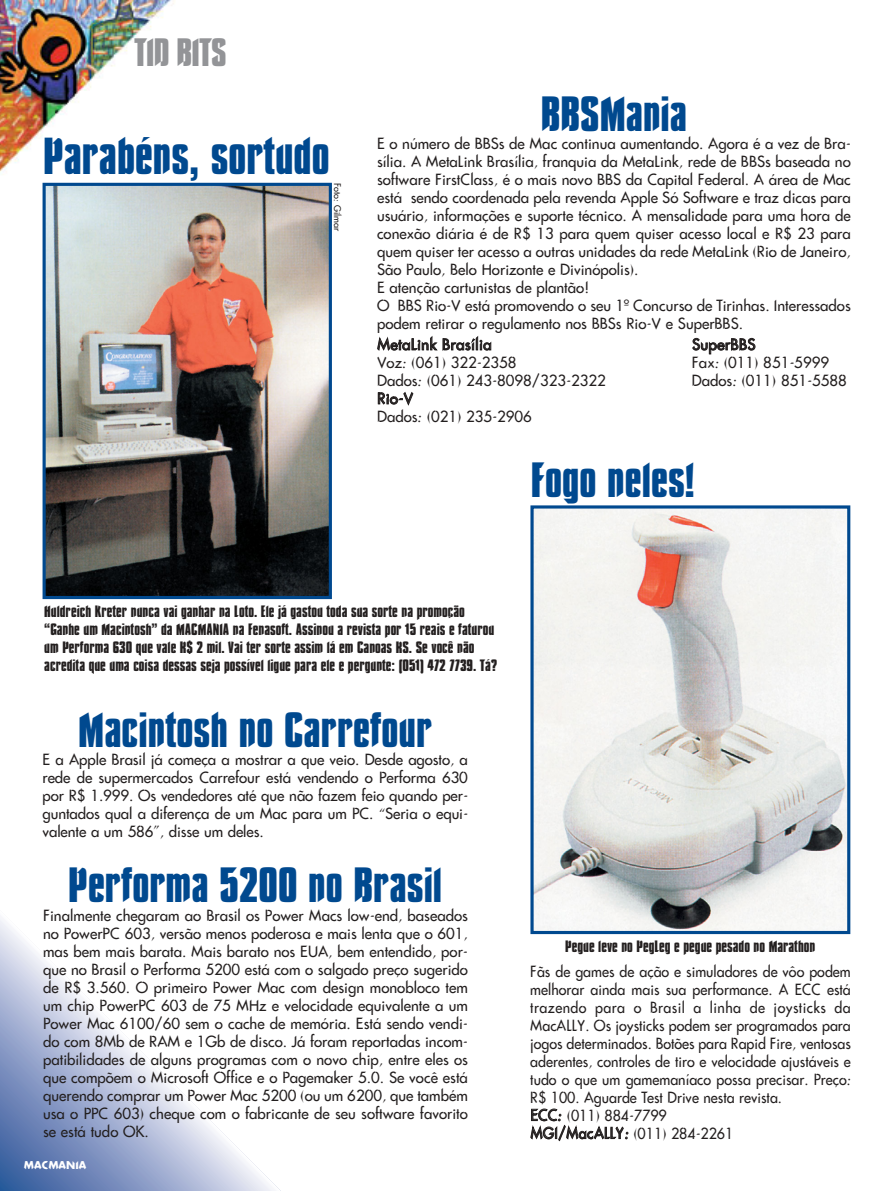
<style>
.page{position:relative;width:893px;height:1191px;background:#fff}
.page>*{position:absolute;margin:0;border:0;box-sizing:border-box;transform-origin:0 0}
.t1{font:700 47.25px "Compacta Vitima";color:#00498f}
.t2{font:700 45px "Compacta Vitima";color:#00498f}
.t3{font:700 36px "Compacta Vitima";letter-spacing:-.02em;color:#939497}
.t4{font:15px/18px "Futura Vitima";color:#231f1f}
.t5{font:15px/18px "Futura Vitima";color:#231f1f;scale:.95 1}
.t6{font:700 15px/18px "Compacta Vitima";color:#231f1f}
.t7{font:15px "Futura Vitima";letter-spacing:.025em;color:#231f1f}
.t8{font:700 10.5px "Futura Vitima";color:#fff}
.t9{font:9px "Futura Vitima";color:#231f1f}
</style>
<div class="page">
<svg style="left:0;top:918px;width:281px;height:273px"></svg>
<img style="left:0;top:0;width:192px;height:191px">
<img style="left:534px;top:509px;width:312px;height:421px">
<div style="left:530px;top:505px;width:320px;height:429px;border:3px solid #00498f"></div>
<img style="left:47px;top:187px;width:281px;height:408px">
<div style="left:43px;top:183px;width:289px;height:416px;border:3px solid #00498f"></div>
<h3 class="t3" style="left:134px;top:37px;width:94px">TID BITS</h3>
<h1 class="t1" style="left:43px;top:137px;width:288px">Parabéns, sortudo</h1>
<p class="t9" style="left:342px;top:183px;width:50px;rotate:90deg">Foto: Gilmar</p>
<h2 class="t2" style="left:541px;top:95px;width:148px">BBSMania</h2>
<p class="t4" style="left:377px;top:136px;width:475px">E o número de BBSs de Mac continua aumentando. Agora é a vez de Bra&shy;sília. A MetaLink Brasília, franquia da MetaLink, rede de BBSs baseada no software FirstClass, é o mais novo BBS da Capital Federal. A área de Mac está sendo coordenada pela revenda Apple Só Software e traz dicas para usuário, informações e suporte técnico. A mensalidade para uma hora de conexão diária é de R$ 13 para quem quiser acesso local e R$ 23 para quem quiser ter acesso a outras unidades da rede MetaLink (Rio de Janeiro, São Paulo, Belo Horizonte e Divinópolis).<br>E atenção cartunistas de plantão!<br>O BBS Rio-V está promovendo o seu 1º Concurso de Tirinhas. Interessados podem retirar o regulamento nos BBSs Rio-V e SuperBBS.</p>
<p class="t7" style="left:377px;top:337px;width:116px">MetaLink Brasília</p>
<p class="t7" style="left:692px;top:337px;width:65px">SuperBBS</p>
<p class="t4" style="left:377px;top:355px;width:141px">Voz: (061) 322-2358</p>
<p class="t4" style="left:691px;top:355px;width:139px">Fax: (011) 851-5999</p>
<p class="t4" style="left:377px;top:373px;width:230px">Dados: (061) 243-8098/323-2322</p>
<p class="t4" style="left:691px;top:373px;width:156px">Dados: (011) 851-5588</p>
<p class="t4" style="left:377px;top:390px;width:156px">Rio-V<br>Dados: (021) 235-2906</p>
<h2 class="t2" style="left:531px;top:461px;width:165px">Fogo neles!</h2>
<p class="t6" style="left:44px;top:603px;width:454px">Huldreich Kreter nunca vai ganhar na Loto. Ele já gastou toda sua sorte na promoção “Ganhe um Macintosh” da MACMANIA na Fenasoft. Assinou a revista por 15 reais e faturou um Performa 630 que vale R$ 2 mil. Vai ter sorte assim lá em Canoas RS. Se você não acredita que uma coisa dessas seja possível ligue para ele e pergunte: (051) 472 7739. Tá?</p>
<h2 class="t2" style="left:78px;top:711px;width:355px">Macintosh no Carrefour</h2>
<p class="t4" style="left:43px;top:752px;width:427px;text-align:justify">E a Apple Brasil já começa a mostrar a que veio. Desde agosto, a rede de supermercados Carrefour está vendendo o Performa 630 por R$ 1.999. Os vendedores até que não fazem feio quando per&shy;guntados qual a diferença de um Mac para um PC. “Seria o equi&shy;valente a um 586”, disse um deles.</p>
<h2 class="t2" style="left:68px;top:866px;width:375px">Performa 5200 no Brasil</h2>
<p class="t4" style="left:43px;top:907px;width:426px;text-align:justify">Finalmente chegaram ao Brasil os Power Macs low-end, baseados no PowerPC 603, versão menos poderosa e mais lenta que o 601, mas bem mais barata. Mais barato nos EUA, bem entendido, por&shy;que no Brasil o Performa 5200 está com o salgado preço sugerido de R$ 3.560. O primeiro Power Mac com design monobloco tem um chip PowerPC 603 de 75 MHz e velocidade equivalente a um Power Mac 6100/60 sem o cache de memória. Está sendo vendi&shy;do com 8Mb de RAM e 1Gb de disco. Já foram reportadas incom&shy;patibilidades de alguns programas com o novo chip, entre eles os que compõem o Microsoft Office e o Pagemaker 5.0. Se você está querendo comprar um Power Mac 5200 (ou um 6200, que também usa o PPC 603) cheque com o fabricante de seu software favorito se está tudo OK.</p>
<p class="t8" style="left:24px;top:1160px;width:64px">MACMANIA</p>
<p class="t6" style="left:565px;top:939px;width:252px">Pegue leve no PegLeg e pegue pesado no Marathon</p>
<p class="t5" style="left:530px;top:963px;width:339px">Fãs de games de ação e simuladores de vôo podem melhorar ainda mais sua performance. A ECC está trazendo para o Brasil a linha de joysticks da MacALLY. Os joysticks podem ser programados para jogos determinados. Botões para Rapid Fire, ventosas aderentes, controles de tiro e velocidade ajustáveis e tudo o que um gamemaníaco possa precisar. Preço:<br>R$ 100. Aguarde Test Drive nesta revista.<br>ECC: (011) 884-7799<br>MGI/MacALLY: (011) 284-2261</p>
</div>
